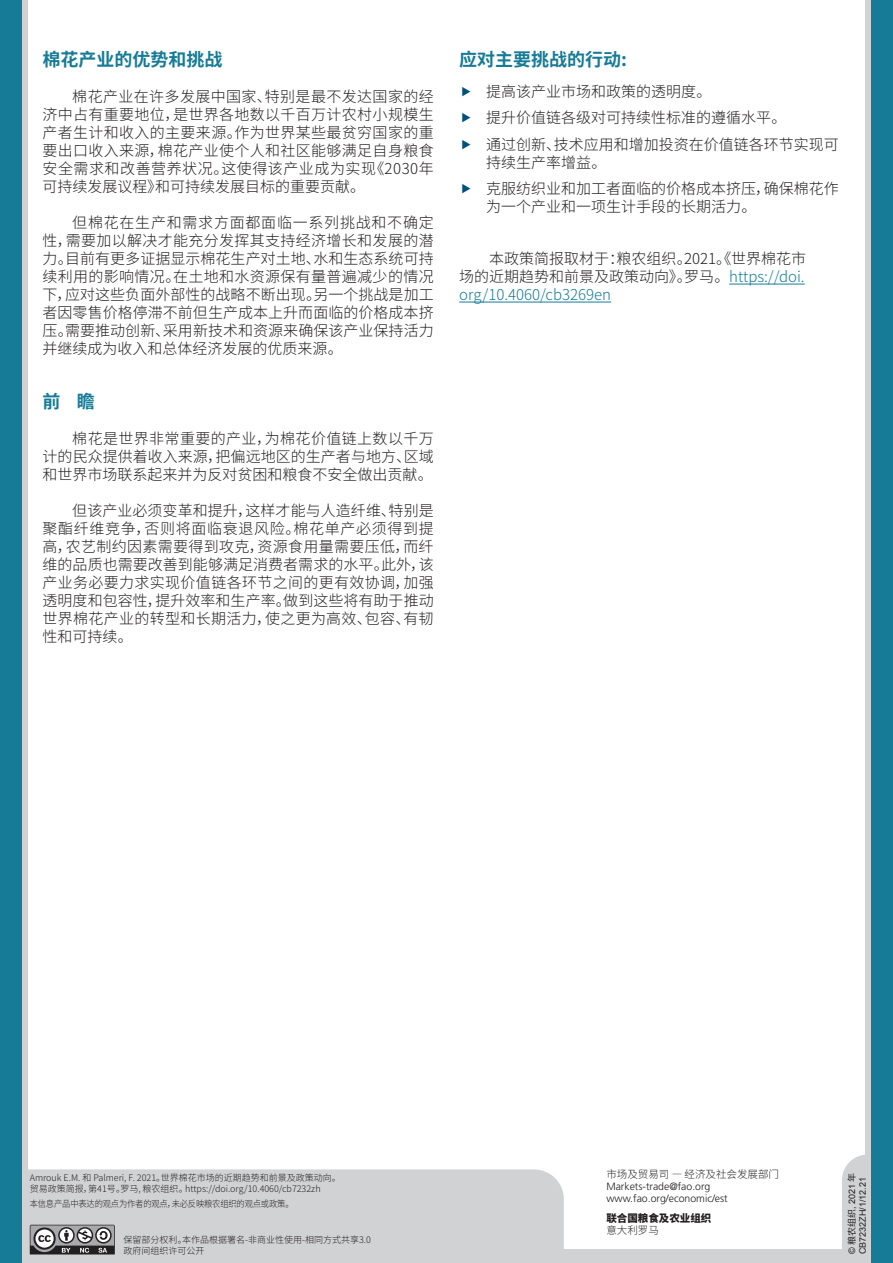
<style>
.page{position:relative;width:893px;height:1263px;background:#fff}
.page>*{position:absolute;margin:0;border:0;box-sizing:border-box;transform-origin:0 0}
.t1{font:700 18px "Source Han Sans CN";color:#157b96}
.t2{font:300 15px/18px "Source Han Sans CN";color:#231f20;text-align:justify}
.t3{font:300 10.5px/12px "Frutiger LT Std";color:#231f20}
.t4{font:300 10.5px "Source Han Sans CN";color:#231f20}
.t5{font:800 10.5px "Source Han Sans CN";color:#231f20}
.t6{font:300 9px/10.8px "Source Han Sans CN";color:#231f20}
.t7{font:300 9px "Source Han Sans CN";letter-spacing:-.02em;color:#231f20;scale:.92 1}
.t8{font:9px/10.8px "Arial";color:#231f20}
.s1{color:#157b96}
.s2{font-family:"Source Han Sans CN"}
</style>
<div class="page">
<div style="left:28px;top:1169px;width:536px;height:94px;background:#d1d2d4"></div>
<div style="left:842px;top:1154px;width:23px;height:109px;background:#d1d2d4"></div>
<div style="left:550px;top:1249px;width:299px;height:14px;background:#d1d2d4"></div>
<div style="left:0;top:0;width:28px;height:1263px;background:linear-gradient(to bottom,#d1d2d4,#d1d2d4)"></div>
<svg style="left:865px;top:0;width:7px;height:1263px;fill:#d1d2d4"></svg>
<div style="left:872px;top:0;width:21px;height:1263px;background:#157b96"></div>
<div style="left:0;top:0;width:21px;height:1263px;background:#157b96"></div>
<hr style="left:729px;top:284px;width:76px;height:1px;background:#157b96">
<hr style="left:459px;top:302px;width:152px;height:1px;background:#157b96">
<svg style="left:30px;top:1225px;width:85px;height:29px"></svg>
<p class="t1" style="left:43px;top:49px;width:181px">棉花产业的优势和挑战</p>
<p class="t2" style="left:43px;top:88px;width:393px;text-indent:30px">棉花产业在许多发展中国家、特别是最不发达国家的经济中占有重要地位，是世界各地数以千百万计农村小规模生产者生计和收入的主要来源。作为世界某些最贫穷国家的重要出口收入来源，棉花产业使个人和社区能够满足自身粮食安全需求和改善营养状况。这使得该产业成为实现《2030年可持续发展议程》和可持续发展目标的重要贡献。</p>
<p class="t2" style="left:43px;top:214px;width:393px;text-indent:30px">但棉花在生产和需求方面都面临一系列挑战和不确定性，需要加以解决才能充分发挥其支持经济增长和发展的潜力。目前有更多证据显示棉花生产对土地、水和生态系统可持续利用的影响情况。在土地和水资源保有量普遍减少的情况下，应对这些负面外部性的战略不断出现。另一个挑战是加工者因零售价格停滞不前但生产成本上升而面临的价格成本挤压。需要推动创新、采用新技术和资源来确保该产业保持活力并继续成为收入和总体经济发展的优质来源。</p>
<p class="t1" style="left:43px;top:391px;width:54px">前 瞻</p>
<p class="t2" style="left:43px;top:430px;width:393px;text-indent:30px">棉花是世界非常重要的产业，为棉花价值链上数以千万计的民众提供着收入来源，把偏远地区的生产者与地方、区域和世界市场联系起来并为反对贫困和粮食不安全做出贡献。</p>
<p class="t2" style="left:43px;top:502px;width:393px;text-indent:30px">但该产业必须变革和提升，这样才能与人造纤维、特别是聚酯纤维竞争，否则将面临衰退风险。棉花单产必须得到提高，农艺制约因素需要得到攻克，资源食用量需要压低，而纤维的品质也需要改善到能够满足消费者需求的水平。此外，该产业务必要力求实现价值链各环节之间的更有效协调，加强透明度和包容性，提升效率和生产率。做到这些将有助于推动世界棉花产业的转型和长期活力，使之更为高效、包容、有韧性和可持续。</p>
<p class="t1" style="left:459px;top:49px;width:169px">应对主要挑战的行动:</p>
<p class="t2" style="left:486px;top:78px;width:354px;line-height:26.5px;text-align:left">提高该产业市场和政策的透明度。<br>提升价值链各级对可持续性标准的遵循水平。<br>通过创新、技术应用和增加投资在价值链各环节实现可</p>
<p class="t2" style="left:486px;top:149px;width:354px;line-height:26.5px">持续生产率增益。<br>克服纺织业和加工者面临的价格成本挤压，确保棉花作</p>
<p class="t2" style="left:486px;top:198px;width:272px">为一个产业和一项生计手段的长期活力。</p>
<p class="t2" style="left:459px;top:250px;width:348px;text-indent:30px">本政策简报取材于：粮农组织。2021。《世界棉花市场的近期趋势和前景及政策动向》。罗马。<span class="s1">https://doi. org/10.4060/cb3269en</span></p>
<p class="t6" style="left:30px;top:1173px;width:313px">Amrouk E.M. 和 Palmeri, F. 2021。世界棉花市场的近期趋势和前景及政策动向。贸易政策简报，第41号。罗马, 粮农组织。https://doi.org/10.4060/cb7232zh</p>
<p class="t7" style="left:30px;top:1198px;width:288px">本信息产品中表达的观点为作者的观点，未必反映粮农组织的观点或政策。</p>
<p class="t6" style="left:124px;top:1235px;width:249px">保留部分权利。本作品根据署名-非商业性使用-相同方式共享3.0政府间组织许可公开</p>
<p class="t4" style="left:606px;top:1168px;width:174px">市场及贸易司 ― 经济及社会发展部门</p>
<p class="t3" style="left:606px;top:1180px;width:123px">Markets-trade@fao.org www.fao.org/economic/est</p>
<p class="t5" style="left:606px;top:1212px;width:106px">联合国粮食及农业组织</p>
<p class="t4" style="left:606px;top:1224px;width:54px">意大利罗马</p>
<p class="t8" style="left:846px;top:1254px;width:83px;rotate:-90deg">© <span class="s2">粮农组织</span>, 2021 <span class="s2">年<br></span>CB7232ZH/1/12.21</p>
</div>
